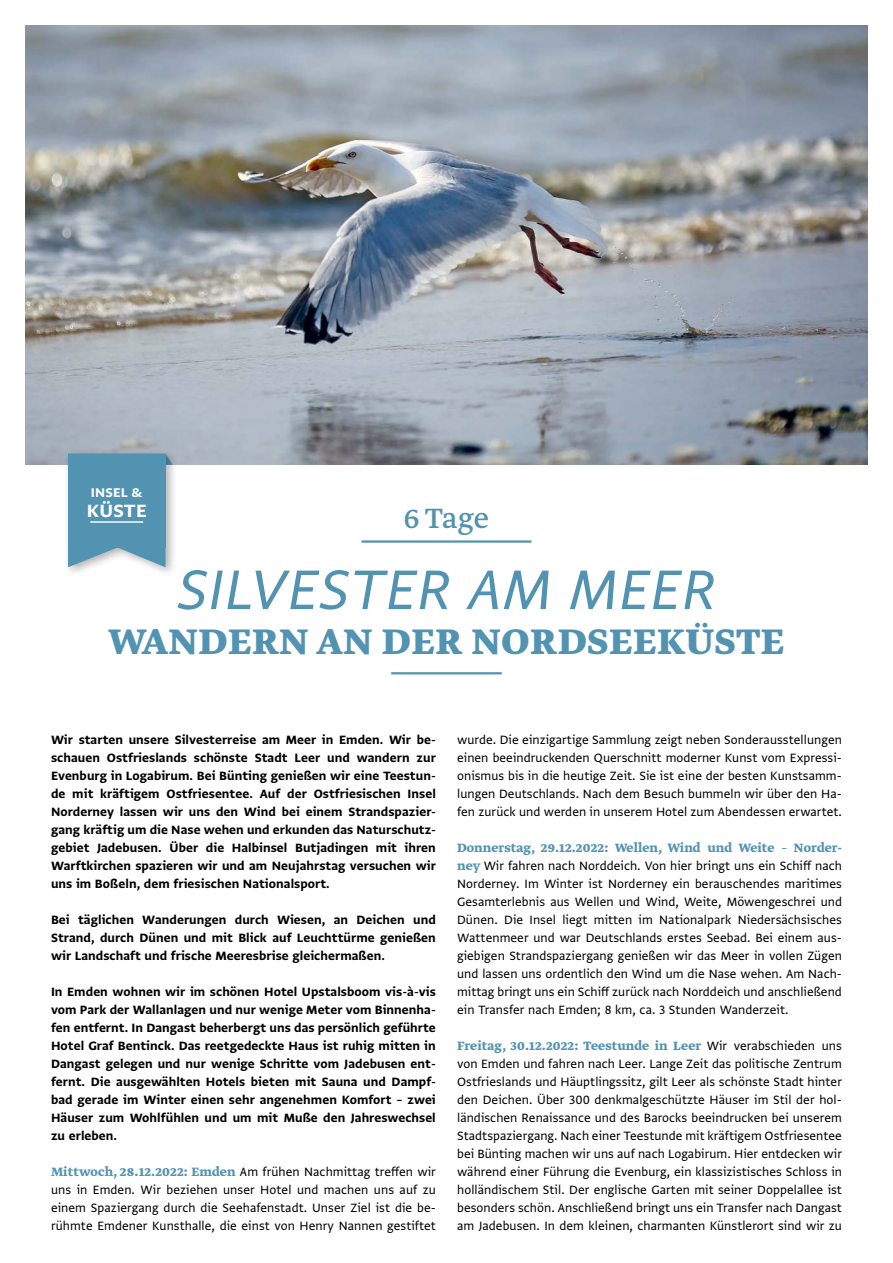
<style>
.page{position:relative;width:893px;height:1263px;background:#fff}
.page>*{position:absolute;margin:0;border:0;box-sizing:border-box;transform-origin:0 0}
.t1{font:italic 66px "Greta Sans Std";letter-spacing:.01em;color:#5393b2}
.t2{font:700 42px "Greta Text Pro";letter-spacing:.015em;color:#5393b2}
.t3{font:33px "Greta Text Pro";color:#5393b2}
.t4{font:21px "Greta Sans Std Bld";letter-spacing:.01em;color:#fff}
.t5{font:15px "Greta Sans Std Bld";letter-spacing:.01em;color:#fff}
.t6{font:14.25px/18px "Greta Sans Std";letter-spacing:.005em;color:#000;text-align:justify}
.t7{font:14.25px/18px "Greta Sans Std Bld";letter-spacing:.005em;color:#000;text-align:justify}
.t8{font:700 14.25px "Greta Text Pro";letter-spacing:.005em;color:#5393b2}
.s1{font-family:"Greta Text Pro";font-weight:700;color:#5393b2}
.s2{font-family:"Greta Sans Std";font-weight:400;color:#000}
</style>
<div class="page">
<img style="left:26px;top:26px;width:841px;height:439px">
<div style="left:63px;top:448px;width:114px;height:129px;background:#000;opacity:.3"></div>
<svg style="left:68px;top:453px;width:105px;height:114px"></svg>
<div style="left:68px;top:453px;width:98px;height:94px;background:#5393b2"></div>
<hr style="left:90px;top:521px;width:53px;height:2px;background:#fff">
<hr style="left:361px;top:540px;width:170px;height:3px;background:#5393b2">
<hr style="left:391px;top:672px;width:111px;height:2px;background:#5393b2">
<p class="t5" style="left:91px;top:483px;width:53px">INSEL &amp;</p>
<h3 class="t4" style="left:87px;top:498px;width:61px">KÜSTE</h3>
<h3 class="t3" style="left:404px;top:498px;width:87px">6 Tage</h3>
<h1 class="t1" style="left:177px;top:551px;width:540px">SILVESTER AM MEER</h1>
<h2 class="t2" style="left:109px;top:614px;width:677px">WANDERN AN DER NORDSEEKÜSTE</h2>
<p class="t7" style="left:51px;top:730px;width:386px">Wir starten unsere Silvesterreise am Meer in Emden. Wir be&shy;schauen Ostfrieslands schönste Stadt Leer und wandern zur Evenburg in Logabirum. Bei Bünting genießen wir eine Teestun&shy;de mit kräftigem Ostfriesentee. Auf der Ostfriesischen Insel Norderney lassen wir uns den Wind bei einem Strandspazier&shy;gang kräftig um die Nase wehen und erkunden das Naturschutz&shy;gebiet Jadebusen. Über die Halbinsel Butjadingen mit ihren Warftkirchen spazieren wir und am Neujahrstag versuchen wir uns im Boßeln, dem friesischen Nationalsport.</p>
<p class="t7" style="left:51px;top:910px;width:386px">Bei täglichen Wanderungen durch Wiesen, an Deichen und Strand, durch Dünen und mit Blick auf Leuchttürme genießen wir Landschaft und frische Meeresbrise gleichermaßen.</p>
<p class="t7" style="left:51px;top:982px;width:386px">In Emden wohnen wir im schönen Hotel Upstalsboom vis-à-vis vom Park der Wallanlagen und nur wenige Meter vom Binnenha&shy;fen entfernt. In Dangast beherbergt uns das persönlich geführte Hotel Graf Bentinck. Das reetgedeckte Haus ist ruhig mitten in Dangast gelegen und nur wenige Schritte vom Jadebusen ent&shy;fernt. Die ausgewählten Hotels bieten mit Sauna und Dampf&shy;bad gerade im Winter einen sehr angenehmen Komfort – zwei Häuser zum Wohlfühlen und um mit Muße den Jahreswechsel zu erleben.</p>
<p class="t6" style="left:51px;top:1162px;width:386px"><span class="s1">Mittwoch, 28.12.2022: Emden</span> Am frühen Nachmittag treffen wir uns in Emden. Wir beziehen unser Hotel und machen uns auf zu einem Spaziergang durch die Seehafenstadt. Unser Ziel ist die be&shy;rühmte Emdener Kunsthalle, die einst von Henry Nannen gestiftet</p>
<p class="t6" style="left:457px;top:730px;width:386px">wurde. Die einzigartige Sammlung zeigt neben Sonderausstellungen einen beeindruckenden Querschnitt moderner Kunst vom Expressi&shy;onismus bis in die heutige Zeit. Sie ist eine der besten Kunstsamm&shy;lungen Deutschlands. Nach dem Besuch bummeln wir über den Ha&shy;fen zurück und werden in unserem Hotel zum Abendessen erwartet.</p>
<p class="t8" style="left:457px;top:838px;width:386px">Donnerstag, 29.12.2022: Wellen, Wind und Weite – Norder-</p>
<p class="t6" style="left:457px;top:856px;width:386px"><span class="s1">ney</span> Wir fahren nach Norddeich. Von hier bringt uns ein Schiff nach Norderney. Im Winter ist Norderney ein berauschendes maritimes Gesamterlebnis aus Wellen und Wind, Weite, Möwengeschrei und Dünen. Die Insel liegt mitten im Nationalpark Niedersächsisches Wattenmeer und war Deutschlands erstes Seebad. Bei einem aus&shy;giebigen Strandspaziergang genießen wir das Meer in vollen Zügen und lassen uns ordentlich den Wind um die Nase wehen. Am Nach&shy;mittag bringt uns ein Schiff zurück nach Norddeich und anschließend ein Transfer nach Emden; 8 km, ca. 3 Stunden Wanderzeit.</p>
<p class="t8" style="left:457px;top:1036px;width:386px">Freitag, 30.12.2022: Teestunde in Leer <span class="s2">Wir verabschieden uns</span></p>
<p class="t6" style="left:457px;top:1054px;width:386px">von Emden und fahren nach Leer. Lange Zeit das politische Zentrum Ostfrieslands und Häuptlingssitz, gilt Leer als schönste Stadt hinter den Deichen. Über 300 denkmalgeschützte Häuser im Stil der hol&shy;ländischen Renaissance und des Barocks beeindrucken bei unserem Stadtspaziergang. Nach einer Teestunde mit kräftigem Ostfriesentee bei Bünting machen wir uns auf nach Logabirum. Hier entdecken wir während einer Führung die Evenburg, ein klassizistisches Schloss in holländischem Stil. Der englische Garten mit seiner Doppelallee ist besonders schön. Anschließend bringt uns ein Transfer nach Dangast am Jadebusen. In dem kleinen, charmanten Künstlerort sind wir zu</p>
</div>
